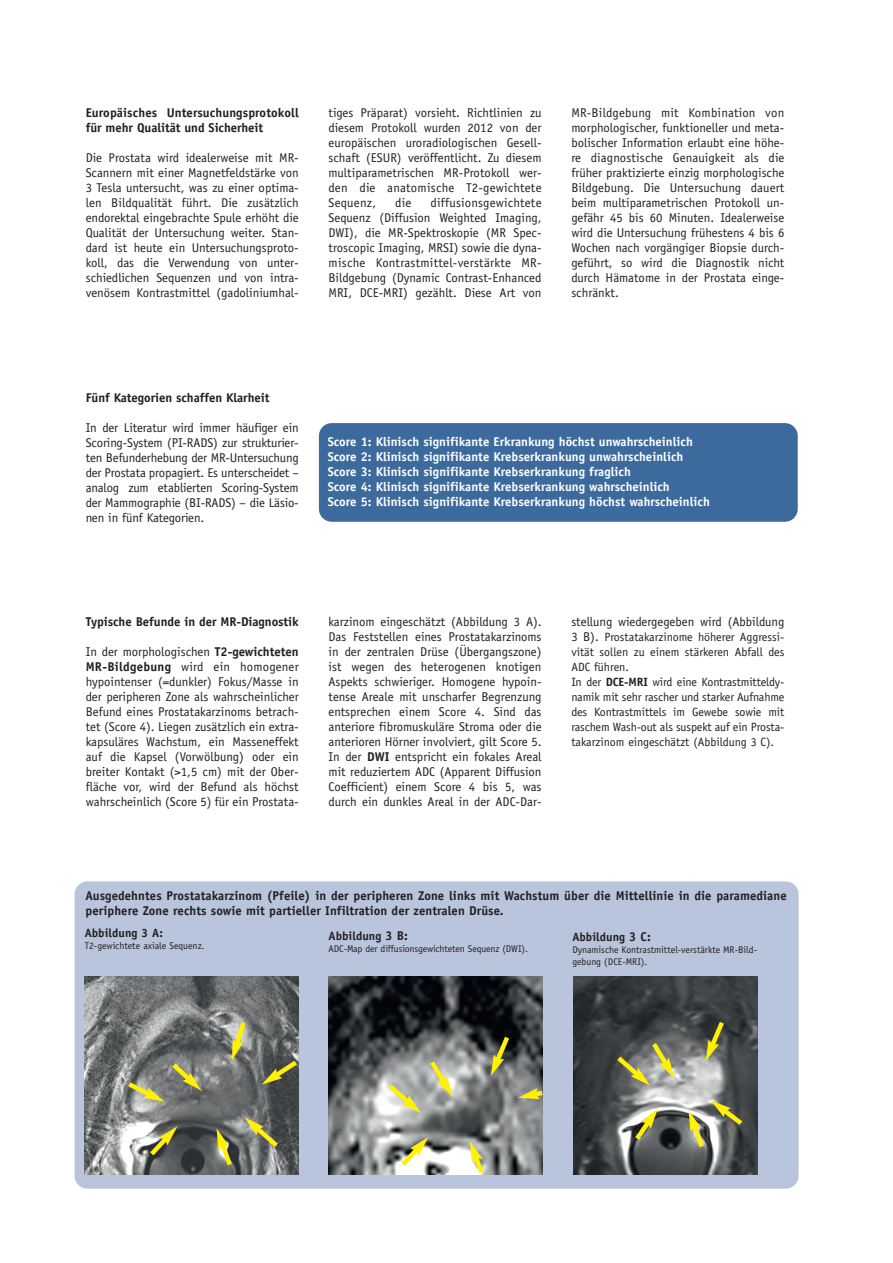
<style>
.page{position:relative;width:893px;height:1263px;background:#fff}
.page>*{position:absolute;margin:0;border:0;box-sizing:border-box;transform-origin:0 0}
.t1{font:12.75px/15px "Officina Sans";color:#231f20;text-align:justify}
.t2{font:700 12.75px/15px "Officina Sans";letter-spacing:.005em;color:#231f20}
.t3{font:700 12.75px/15px "Officina Sans";color:#fff}
.t4{font:12px/15px "Officina Sans";letter-spacing:-.01em;color:#231f20}
.t5{font:700 12px "Officina Sans";letter-spacing:.005em;color:#231f20}
.t6{font:9.75px/12px "Officina Sans";color:#231f20}
.s1{font-weight:700}
.s2{font-size:12.75px}
</style>
<div class="page">
<div style="left:75px;top:881px;width:724px;height:308px;background:#b9c5dc;border-radius:13px"></div>
<img style="left:85px;top:976px;width:214px;height:198px">
<img style="left:329px;top:976px;width:214px;height:198px">
<img style="left:573px;top:976px;width:184px;height:198px">
<svg style="left:123px;top:1059px;width:79px;height:43px;background:#8b8b71"></svg>
<svg style="left:231px;top:1017px;width:18px;height:43px"></svg>
<svg style="left:262px;top:1056px;width:37px;height:28px"></svg>
<svg style="left:383px;top:1056px;width:70px;height:57px;background:#b9b9a1"></svg>
<svg style="left:491px;top:1032px;width:22px;height:44px"></svg>
<svg style="left:518px;top:1087px;width:25px;height:13px"></svg>
<svg style="left:244px;top:1117px;width:39px;height:35px"></svg>
<svg style="left:217px;top:1128px;width:19px;height:42px"></svg>
<svg style="left:145px;top:1126px;width:32px;height:34px"></svg>
<svg style="left:470px;top:1141px;width:17px;height:34px"></svg>
<svg style="left:396px;top:1137px;width:32px;height:34px"></svg>
<svg style="left:612px;top:1038px;width:63px;height:47px;background:#838364"></svg>
<svg style="left:706px;top:1017px;width:22px;height:44px"></svg>
<svg style="left:688px;top:1100px;width:59px;height:52px;background:#8a8a6d"></svg>
<svg style="left:631px;top:1108px;width:27px;height:37px"></svg>
<div style="left:319px;top:423px;width:479px;height:99px;background:#3c6a9d;border-radius:13px"></div>
<p class="t2" style="left:86px;top:106px;width:215px">Europäisches Untersuchungsprotokoll für mehr Qualität und Sicherheit</p>
<p class="t1" style="left:86px;top:151px;width:215px">Die Prostata wird idealerweise mit MR-Scannern mit einer Magnetfeldstärke von 3 Tesla untersucht, was zu einer optima&shy;len Bildqualität führt. Die zusätzlich endorektal eingebrachte Spule erhöht die Qualität der Untersuchung weiter. Stan&shy;dard ist heute ein Untersuchungsproto&shy;koll, das die Verwendung von unter&shy;schiedlichen Sequenzen und von intra&shy;venösem Kontrastmittel (gadoliniumhal-</p>
<p class="t1" style="left:329px;top:106px;width:215px">tiges Präparat) vorsieht. Richtlinien zu diesem Protokoll wurden 2012 von der europäischen uroradiologischen Gesell&shy;schaft (ESUR) veröffentlicht. Zu diesem multiparametrischen MR-Protokoll wer&shy;den die anatomische T2-gewichtete Sequenz,</p>
<p class="t1" style="left:329px;top:196px;width:215px;text-indent:102px">diffusionsgewichtete Sequenz (Diffusion Weighted Imaging, DWI), die MR-Spektroskopie (MR Spec&shy;troscopic Imaging, MRSI) sowie die dyna&shy;mische Kontrastmittel-verstärkte MR-Bildgebung (Dynamic Contrast-Enhanced MRI, DCE-MRI) gezählt. Diese Art von</p>
<p class="t1" style="left:395px;top:196px;width:18px">die</p>
<p class="t1" style="left:571px;top:106px;width:215px">MR-Bildgebung mit Kombination von morphologischer, funktioneller und meta&shy;bolischer Information erlaubt eine höhe&shy;re diagnostische Genauigkeit als die früher praktizierte einzig morphologische Bildgebung. Die Untersuchung dauert beim multiparametrischen Protokoll un&shy;gefähr 45 bis 60 Minuten. Idealerweise wird die Untersuchung frühestens 4 bis 6<br>Wochen nach vorgängiger Biopsie durch&shy;geführt, so wird die Diagnostik nicht durch Hämatome in der Prostata einge&shy;schränkt.</p>
<p class="t2" style="left:86px;top:391px;width:185px">Fünf Kategorien schaffen Klarheit</p>
<p class="t1" style="left:86px;top:421px;width:215px">In der Literatur wird immer häufiger ein Scoring-System (PI-RADS) zur strukturier&shy;ten Befunderhebung der MR-Untersuchung der Prostata propagiert. Es unterscheidet – analog zum etablierten Scoring-System der Mammographie (BI-RADS) – die Läsio&shy;nen in fünf Kategorien.</p>
<p class="t3" style="left:328px;top:435px;width:384px">Score 1: Klinisch signifikante Erkrankung höchst unwahrscheinlich Score 2: Klinisch signifikante Krebserkrankung unwahrscheinlich Score 3: Klinisch signifikante Krebserkrankung fraglich<br>Score 4: Klinisch signifikante Krebserkrankung wahrscheinlich<br>Score 5: Klinisch signifikante Krebserkrankung höchst wahrscheinlich</p>
<p class="t2" style="left:86px;top:615px;width:215px">Typische Befunde in der MR-Diagnostik</p>
<p class="t1" style="left:86px;top:645px;width:215px">In der morphologischen <span class="s1">T2-gewichteten MR-Bildgebung</span> wird ein homogener hypointenser (=dunkler) Fokus/Masse in der peripheren Zone als wahrscheinlicher Befund eines Prostatakarzinoms betrach&shy;tet (Score 4). Liegen zusätzlich ein extra&shy;kapsuläres Wachstum, ein Masseneffekt auf die Kapsel (Vorwölbung) oder ein breiter Kontakt (&gt;1,5 cm) mit der Ober&shy;fläche vor, wird der Befund als höchst wahrscheinlich (Score 5) für ein Prostata-</p>
<p class="t1" style="left:329px;top:615px;width:215px">karzinom eingeschätzt (Abbildung 3 A).<br>Das Feststellen eines Prostatakarzinoms in der zentralen Drüse (Übergangszone) ist wegen des heterogenen knotigen Aspekts schwieriger. Homogene hypoin&shy;tense Areale mit unscharfer Begrenzung entsprechen einem Score 4. Sind das anteriore fibromuskuläre Stroma oder die anterioren Hörner involviert, gilt Score 5.<br>In der <span class="s1">DWI</span> entspricht ein fokales Areal mit reduziertem ADC (Apparent Diffusion Coefficient) einem Score 4 bis 5, was durch ein dunkles Areal in der ADC-Dar-</p>
<p class="t1" style="left:571px;top:615px;width:215px">stellung wiedergegeben wird (Abbildung</p>
<p class="t4" style="left:571px;top:630px;width:215px"><span class="s2">3 B).</span> Prostatakarzinome höherer Aggressi&shy;vität sollen zu einem stärkeren Abfall des ADC führen.<br>In der <span class="s1">DCE-MRI</span> wird eine Kontrastmitteldy&shy;namik mit sehr rascher und starker Aufnahme des Kontrastmittels im Gewebe sowie mit raschem Wash-out als suspekt auf ein Prosta&shy;takarzinom eingeschätzt (Abbildung 3 C).</p>
<p class="t2" style="left:85px;top:889px;width:703px">Ausgedehntes Prostatakarzinom (Pfeile) in der peripheren Zone links mit Wachstum über die Mittellinie in die paramediane periphere Zone rechts sowie mit partieller Infiltration der zentralen Drüse.</p>
<p class="t5" style="left:85px;top:929px;width:80px">Abbildung 3 A:</p>
<p class="t6" style="left:85px;top:941px;width:121px">T2-gewichtete axiale Sequenz.</p>
<p class="t5" style="left:329px;top:931px;width:81px">Abbildung <span class="s2">3 B:</span></p>
<p class="t6" style="left:329px;top:943px;width:201px">ADC-Map der diffusionsgewichteten Sequenz (DWI).</p>
<p class="t5" style="left:572px;top:932px;width:80px">Abbildung <span class="s2">3 C:</span></p>
<p class="t6" style="left:572px;top:944px;width:186px">Dynamische Kontrastmittel-verstärkte MR-Bild&shy;gebung (DCE-MRI).</p>
</div>
